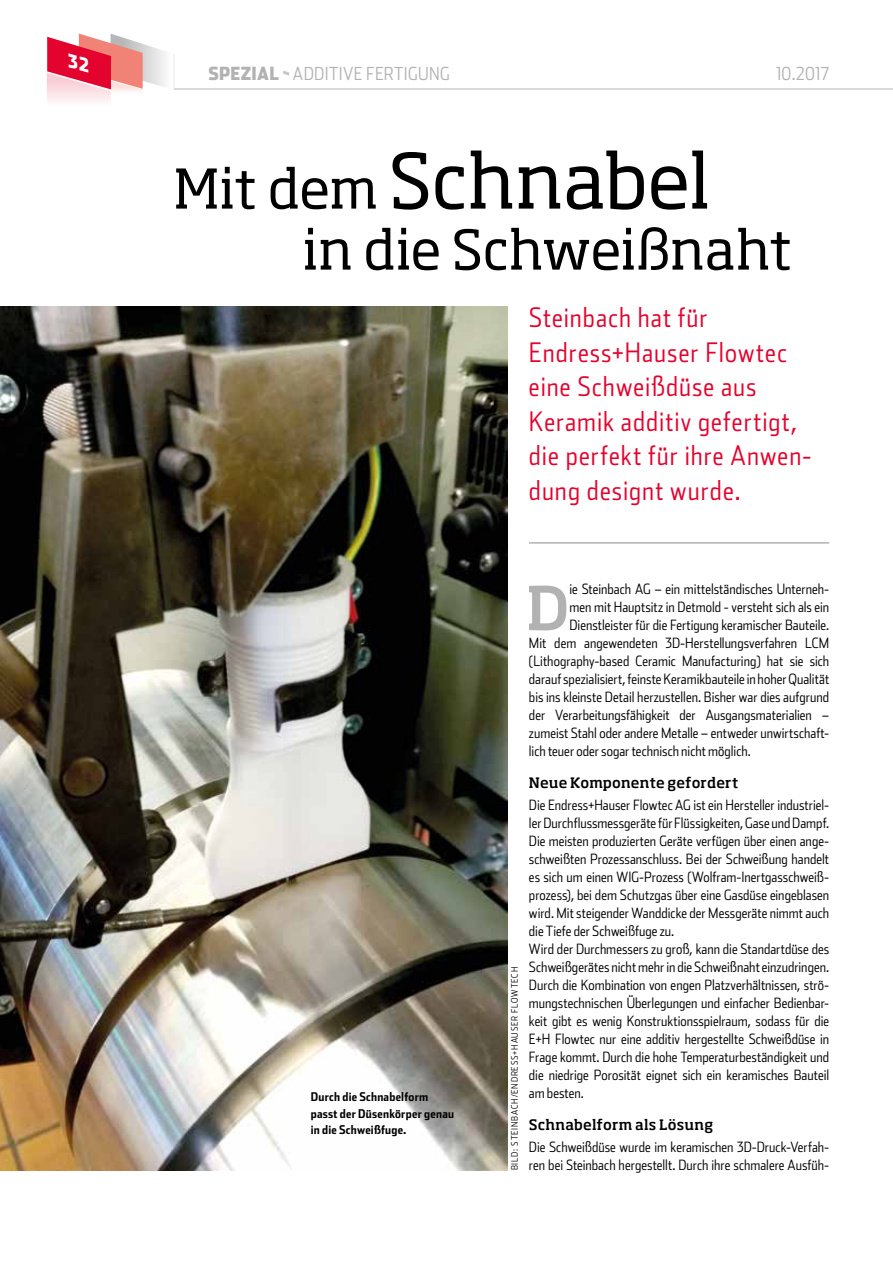
<style>
.page{position:relative;width:893px;height:1263px;background:#fff}
.page>*{position:absolute;margin:0;border:0;box-sizing:border-box;transform-origin:0 0}
.t1{font:75px "Soho Std";letter-spacing:-.01em;color:#000}
.t2{font:500 59.4px "Soho Std";color:#b3b2b2}
.t3{font:54px "Soho Std";letter-spacing:-.01em;color:#000}
.t4{font:300 27px/34.5px "Stainless Cond";letter-spacing:.04em;color:#e4032e}
.t5{font:300 18px "Stainless Cond";letter-spacing:.02em;color:#b3b2b2}
.t6{font:300 14.25px/18px "Stainless Cond";color:#000}
.t7{font:500 14.25px "Soho Std";letter-spacing:.01em;color:#000}
.t8{font:700 12px/16.5px "Stainless Cond";letter-spacing:.02em;color:#000}
.t9{font:300 9px "Stainless Cond";letter-spacing:.095em;color:#000}
.s1{font-weight:900}
.s2{font-size:54px}
</style>
<div class="page">
<hr style="left:174px;top:89px;width:719px;height:1px;background:#dadada">
<svg style="left:283px;top:71px;width:6px;height:5px"></svg>
<img style="left:0;top:306px;width:508px;height:864px">
<hr style="left:529px;top:542px;width:300px;height:2px;background:#b3b2b2">
<svg style="left:47px;top:34px;width:127px;height:68px"></svg>
<p class="t5" style="left:208px;top:63px;width:243px"><span class="s1">SPEZIAL</span> ADDITIVE FERTIGUNG</p>
<p class="t5" style="left:776px;top:63px;width:55px">10.2017</p>
<h1 class="t1" style="left:173px;top:134px;width:538px"><span class="s2">Mit dem</span> Schnabel</h1>
<h3 class="t3" style="left:303px;top:216px;width:491px">in die Schweißnaht</h3>
<p class="t8" style="left:311px;top:1088px;width:145px">Durch die Schnabelform passt der Düsenkörper genau in die Schweißfuge.</p>
<h3 class="t4" style="left:529px;top:300px;width:284px">Steinbach hat für<br>Endress+Hauser Flowtec eine Schweißdüse aus<br>Keramik additiv gefertigt, die perfekt für ihre Anwen&shy;dung designt wurde.</h3>
<p class="t9" style="left:509px;top:1170px;width:205px;rotate:-90deg">BILD: STEINBACH/ENDRESS+HAUSER FLOWTECH</p>
<h2 class="t2" style="left:526px;top:570px;width:45px">D</h2>
<p class="t6" style="left:570px;top:580px;width:261px">ie Steinbach AG – ein mittelständisches Unterneh-</p>
<p class="t6" style="left:570px;top:598px;width:261px">men mit Hauptsitz in Detmold - versteht sich als ein</p>
<p class="t6" style="left:570px;top:616px;width:261px">Dienstleister für die Fertigung keramischer Bauteile.</p>
<p class="t6" style="left:529px;top:634px;width:302px">Mit dem angewendeten 3D-Herstellungsverfahren LCM</p>
<p class="t6" style="left:529px;top:652px;width:302px">(Lithography-based Ceramic Manufacturing) hat sie sich</p>
<p class="t6" style="left:529px;top:670px;width:302px">darauf spezialisiert, feinste Keramikbauteile in hoher Qualität</p>
<p class="t6" style="left:529px;top:688px;width:302px">bis ins kleinste Detail herzustellen. Bisher war dies aufgrund</p>
<p class="t6" style="left:529px;top:706px;width:302px">der Verarbeitungsfähigkeit der Ausgangsmaterialien –</p>
<p class="t6" style="left:529px;top:724px;width:302px">zumeist Stahl oder andere Metalle – entweder unwirtschaft-</p>
<p class="t6" style="left:529px;top:742px;width:223px">lich teuer oder sogar technisch nicht möglich.</p>
<p class="t7" style="left:529px;top:773px;width:211px">Neue Komponente gefordert</p>
<p class="t6" style="left:529px;top:796px;width:302px">Die Endress+Hauser Flowtec AG ist ein Hersteller industriel&shy;ler Durchflussmessgeräte für Flüssigkeiten, Gase und Dampf.<br>Die meisten produzierten Geräte verfügen über einen ange&shy;schweißten Prozessanschluss. Bei der Schweißung handelt es sich um einen WIG-Prozess (Wolfram-Inertgasschweiß&shy;prozess), bei dem Schutzgas über eine Gasdüse eingeblasen wird. Mit steigender Wanddicke der Messgeräte nimmt auch die Tiefe der Schweißfuge zu.<br>Wird der Durchmessers zu groß, kann die Standartdüse des Schweißgerätes nicht mehr in die Schweißnaht einzudringen.<br>Durch die Kombination von engen Platzverhältnissen, strö&shy;mungstechnischen Überlegungen und einfacher Bedienbar&shy;keit gibt es wenig Konstruktionsspielraum, sodass für die E+H Flowtec nur eine additiv hergestellte Schweißdüse in Frage kommt. Durch die hohe Temperaturbeständigkeit und die niedrige Porosität eignet sich ein keramisches Bauteil am besten.</p>
<p class="t7" style="left:529px;top:1115px;width:186px">Schnabelform als Lösung</p>
<p class="t6" style="left:529px;top:1138px;width:302px">Die Schweißdüse wurde im keramischen 3D-Druck-Verfah-</p>
<p class="t6" style="left:529px;top:1156px;width:302px">ren bei Steinbach hergestellt. Durch ihre schmalere Ausfüh-</p>
</div>
